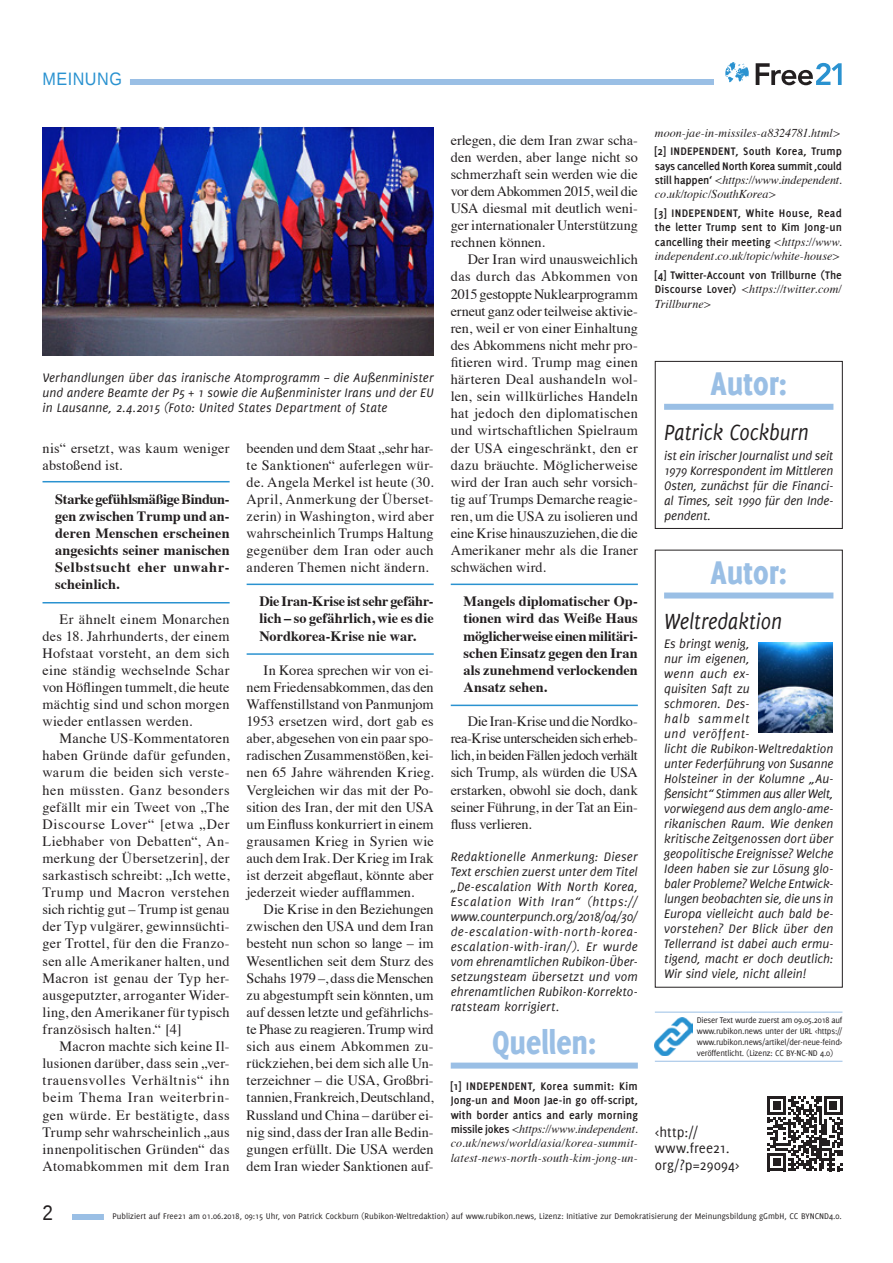
<style>
.page{position:relative;width:893px;height:1263px;background:#fff}
.page>*{position:absolute;margin:0;border:0;box-sizing:border-box;transform-origin:0 0}
.t1{font:800 36px "Delicious";color:#9abfe5;scale:.89 1}
.t2{font:italic 24px "Delicious";letter-spacing:-.005em;color:#231f20;scale:.89 1}
.t3{font:21px "Liberation Sans";color:#231f20;scale:.9 1}
.t4{font:18px "Liberation Sans";letter-spacing:.03em;color:#2a92d0;scale:.9 1}
.t5{font:15px/16.5px "Delicious";letter-spacing:.005em;color:#231f20}
.t6{font:14.25px/17.1px "Times";letter-spacing:.01em;color:#231f20;text-align:justify}
.t7{font:700 14.25px/17.1px "Times";letter-spacing:.005em;color:#231f20;text-align:justify}
.t8{font:italic 13.5px/15px "Delicious";color:#231f20;text-align:justify}
.t9{font:italic 12px/14.4px "Times";letter-spacing:.005em;color:#231f20}
.t10{font:700 12px/14.4px "Delicious";letter-spacing:.005em;color:#231f20;text-align:justify}
.t11{font:700 12px/14.4px "Delicious";letter-spacing:-.015em;color:#231f20}
.t12{font:9px/10.8px "Delicious";color:#231f20;text-align:justify}
.s1{font-family:"Delicious";font-weight:700;font-style:normal}
.s2{font-family:"Times";font-weight:400;font-style:italic}
</style>
<div class="page">
<div style="left:72px;top:1214px;width:766px;height:6px;background:#9abfe5"></div>
<div style="left:43px;top:79px;width:671px;height:6px;background:#9abfe5"></div>
<div style="left:104px;top:1211px;width:746px;height:12px;background:#fff"></div>
<div style="left:34px;top:74px;width:96px;height:15px;background:#fff"></div>
<svg style="left:756px;top:63px;width:86px;height:22px"></svg>
<svg style="left:725px;top:62px;width:24px;height:20px"></svg>
<hr style="left:43px;top:481px;width:187px;height:1px;background:#2a92d0">
<hr style="left:43px;top:602px;width:187px;height:1px;background:#2a92d0">
<hr style="left:247px;top:584px;width:187px;height:1px;background:#2a92d0">
<hr style="left:247px;top:653px;width:187px;height:2px;background:#2a92d0">
<hr style="left:451px;top:584px;width:187px;height:1px;background:#2a92d0">
<hr style="left:451px;top:705px;width:187px;height:1px;background:#2a92d0">
<div style="left:451px;top:1062px;width:187px;height:6px;background:#9abfe5"></div>
<svg style="left:768px;top:1096px;width:74px;height:75px"></svg>
<div style="left:664px;top:404px;width:169px;height:6px;background:#9abfe5"></div>
<div style="left:655px;top:361px;width:188px;height:168px;border:1px solid #231f20"></div>
<hr style="left:655px;top:1012px;width:187px;height:1px;background:#9abfe5">
<hr style="left:655px;top:1061px;width:187px;height:1px;background:#9abfe5">
<img style="left:655px;top:1018px;width:38px;height:37px">
<div style="left:664px;top:592px;width:169px;height:6px;background:#9abfe5"></div>
<div style="left:655px;top:550px;width:188px;height:437px;border:1px solid #231f20"></div>
<img style="left:758px;top:642px;width:74px;height:90px">
<img style="left:43px;top:128px;width:391px;height:228px">
<p class="t4" style="left:43px;top:69px;width:90px">MEINUNG</p>
<p class="t8" style="left:43px;top:370px;width:393px">Verhandlungen über das iranische Atomprogramm – die Außenminister und andere Beamte der P5 + 1 sowie die Außenminister Irans und der EU in Lausanne, 2.4.2015 (Foto: United States Department of State</p>
<p class="t6" style="left:43px;top:438px;width:189px">nis“ ersetzt, was kaum weniger abstoßend ist.</p>
<p class="t7" style="left:55px;top:489px;width:176px">Starke gefühlsmäßige Bindun&shy;gen zwischen Trump und an&shy;deren Menschen erscheinen angesichts seiner manischen Selbstsucht eher unwahr&shy;scheinlich.</p>
<p class="t6" style="left:43px;top:609px;width:189px;text-indent:17px">Er ähnelt einem Monarchen des 18. Jahrhunderts, der einem Hofstaat vorsteht, an dem sich eine ständig wechselnde Schar von Höflingen tummelt, die heute mächtig sind und schon morgen wieder entlassen werden.</p>
<p class="t6" style="left:43px;top:729px;width:189px;text-indent:17px">Manche US-Kommentatoren haben Gründe dafür gefunden, warum die beiden sich verste&shy;hen müssten. Ganz besonders gefällt mir ein Tweet von „The Discourse Lover“ [etwa „Der Liebhaber von Debatten“, An&shy;merkung der Übersetzerin], der sarkastisch schreibt: „Ich wette, Trump und Macron verstehen sich richtig gut – Trump ist genau der Typ vulgärer, gewinnsüchti&shy;ger Trottel, für den die Franzo&shy;sen alle Amerikaner halten, und Macron ist genau der Typ her&shy;ausgeputzter, arroganter Wider&shy;ling, den Amerikaner für typisch französisch halten.“ [4]</p>
<p class="t6" style="left:43px;top:1036px;width:189px;text-indent:17px">Macron machte sich keine Il&shy;lusionen darüber, dass sein „ver&shy;trauensvolles Verhältnis“ ihn beim Thema Iran weiterbrin&shy;gen würde. Er bestätigte, dass Trump sehr wahrscheinlich „aus innenpolitischen Gründen“ das Atomabkommen mit dem Iran</p>
<p class="t6" style="left:247px;top:438px;width:189px">beenden und dem Staat „sehr har&shy;te Sanktionen“ auferlegen wür&shy;de. Angela Merkel ist heute (30.<br>April, Anmerkung der Überset&shy;zerin) in Washington, wird aber wahrscheinlich Trumps Haltung gegenüber dem Iran oder auch anderen Themen nicht ändern.</p>
<p class="t7" style="left:259px;top:591px;width:176px">Die Iran-Krise ist sehr gefähr&shy;lich – so gefährlich, wie es die Nordkorea-Krise nie war.</p>
<p class="t6" style="left:247px;top:660px;width:189px;text-indent:17px">In Korea sprechen wir von ei&shy;nem Friedensabkommen, das den Waffenstillstand von Panmunjom 1953 ersetzen wird, dort gab es aber, abgesehen von ein paar spo&shy;radischen Zusammenstößen, kei&shy;nen 65 Jahre währenden Krieg.<br>Vergleichen wir das mit der Po&shy;sition des Iran, der mit den USA um Einfluss konkurriert in einem grausamen Krieg in Syrien wie auch dem Irak. Der Krieg im Irak ist derzeit abgeflaut, könnte aber jederzeit wieder aufflammen.</p>
<p class="t6" style="left:247px;top:900px;width:189px;text-indent:17px">Die Krise in den Beziehungen zwischen den USA und dem Iran besteht nun schon so lange – im Wesentlichen seit dem Sturz des Schahs 1979 –, dass die Menschen zu abgestumpft sein könnten, um auf dessen letzte und gefährlichs&shy;te Phase zu reagieren. Trump wird sich aus einem Abkommen zu&shy;rückziehen, bei dem sich alle Un&shy;terzeichner – die USA, Großbri&shy;tannien, Frankreich, Deutschland, Russland und China – darüber ei&shy;nig sind, dass der Iran alle Bedin&shy;gungen erfüllt. Die USA werden dem Iran wieder Sanktionen auf-</p>
<p class="t6" style="left:451px;top:130px;width:189px">erlegen, die dem Iran zwar scha&shy;den werden, aber lange nicht so schmerzhaft sein werden wie die vor dem Abkommen 2015, weil die USA diesmal mit deutlich weni&shy;ger internationaler Unterstützung rechnen können.</p>
<p class="t6" style="left:451px;top:250px;width:189px;text-indent:17px">Der Iran wird unausweichlich das durch das Abkommen von 2015 gestoppte Nuklearprogramm erneut ganz oder teilweise aktivie&shy;ren, weil er von einer Einhaltung des Abkommens nicht mehr pro&shy;fitieren wird. Trump mag einen härteren Deal aushandeln wol&shy;len, sein willkürliches Handeln hat jedoch den diplomatischen und wirtschaftlichen Spielraum der USA eingeschränkt, den er dazu bräuchte. Möglicherweise wird der Iran auch sehr vorsich&shy;tig auf Trumps Demarche reagie&shy;ren, um die USA zu isolieren und eine Krise hinauszuziehen, die die Amerikaner mehr als die Iraner schwächen wird.</p>
<p class="t7" style="left:463px;top:591px;width:176px">Mangels diplomatischer Op&shy;tionen wird das Weiße Haus möglicherweise einen militäri&shy;schen Einsatz gegen den Iran als zunehmend verlockenden Ansatz sehen.</p>
<p class="t6" style="left:451px;top:712px;width:189px;text-indent:17px">Die Iran-Krise und die Nordko&shy;rea-Krise unterscheiden sich erheb&shy;lich, in beiden Fällen jedoch verhält sich Trump, als würden die USA erstarken, obwohl sie doch, dank seiner Führung, in der Tat an Ein&shy;fluss verlieren.</p>
<p class="t8" style="left:451px;top:849px;width:189px">Redaktionelle Anmerkung: Dieser Text erschien zuerst unter dem Titel „De-escalation With North Korea, Escalation With Iran“ (https:// www.counterpunch.org/2018/04/30/ de-escalation-with-north-korea&shy;escalation-with-iran/). Er wurde vom ehrenamtlichen Rubikon-Über&shy;setzungsteam übersetzt und vom ehrenamtlichen Rubikon-Korrekto&shy;ratsteam korrigiert.</p>
<h1 class="t1" style="left:492px;top:1021px;width:119px">Quellen:</h1>
<p class="t10" style="left:451px;top:1078px;width:189px">[1] INDEPENDENT, Korea summit: Kim Jong-un and Moon Jae-in go off-script, with border antics and early morning</p>
<p class="t9" style="left:451px;top:1121px;width:189px;text-align:justify"><span class="s1">missile jokes</span> &lt;https://www.independent. co.uk/news/world/asia/korea-summit&shy;latest-news-north-south-kim-jong-un-</p>
<p class="t9" style="left:655px;top:125px;width:187px">moon-jae-in-missiles-a8324781.html&gt;</p>
<p class="t11" style="left:655px;top:144px;width:189px">[2] INDEPENDENT, South Korea, Trump says cancelled North Korea summit ‚could</p>
<p class="t9" style="left:655px;top:172px;width:189px"><span class="s1">still happen‘</span> &lt;https://www.independent. co.uk/topic/SouthKorea&gt;</p>
<p class="t10" style="left:655px;top:206px;width:189px">[3] INDEPENDENT, White House, Read the letter Trump sent to Kim Jong-un cancelling their meeting <span class="s2">&lt;https://www.</span></p>
<p class="t9" style="left:655px;top:248px;width:187px">independent.co.uk/topic/white-house&gt;</p>
<p class="t10" style="left:655px;top:268px;width:189px">[4] Twitter-Account von Trillburne (The</p>
<p class="t9" style="left:655px;top:281px;width:189px"><span class="s1">Discourse Lover)</span> &lt;https://twitter.com/<br>Trillburne&gt;</p>
<h1 class="t1" style="left:710px;top:363px;width:88px">Autor:</h1>
<h2 class="t2" style="left:664px;top:419px;width:164px">Patrick Cockburn</h2>
<p class="t8" style="left:664px;top:448px;width:171px">ist ein irischer Journalist und seit 1979 Korrespondent im Mittleren Osten, zunächst für die Financi&shy;al Times, seit 1990 für den Inde&shy;pendent.</p>
<h1 class="t1" style="left:710px;top:551px;width:88px">Autor:</h1>
<h2 class="t2" style="left:664px;top:608px;width:134px">Weltredaktion</h2>
<p class="t8" style="left:664px;top:636px;width:171px;text-align:left">Es bringt wenig,<br>nur im eigenen,<br>wenn auch ex-<br>quisiten Saft zu<br>schmoren. Des-<br>halb sammelt<br>und veröffent-<br>licht die Rubikon-Weltredaktion unter Federführung von Susanne<br>Holsteiner in der Kolumne „Au&shy;ßensicht“ Stimmen aus aller Welt, vorwiegend aus dem anglo-ame&shy;rikanischen Raum. Wie denken kritische Zeitgenossen dort über geopolitische Ereignisse? Welche<br>Ideen haben sie zur Lösung glo&shy;baler Probleme? Welche Entwick&shy;lungen beobachten sie, die uns in<br>Europa vielleicht auch bald be&shy;vorstehen? Der Blick über den<br>Tellerrand ist dabei auch ermu&shy;tigend, macht er doch deutlich:<br>Wir sind viele, nicht allein!</p>
<p class="t12" style="left:697px;top:1015px;width:147px">Dieser Text wurde zuerst am 09.05.2018 auf www.rubikon.news unter der URL &lt;https:// www.rubikon.news/artikel/der-neue-feind&gt; veröffentlicht. (Lizenz: CC BY-NC-ND 4.0)</p>
<p class="t5" style="left:655px;top:1123px;width:86px">&lt;http:// www.free21. org/?p=29094&gt;</p>
<h3 class="t3" style="left:43px;top:1201px;width:13px">2</h3>
<p class="t12" style="left:112px;top:1211px;width:731px">Publiziert auf Free21 am 01.06.2018, 09:15 Uhr, von Patrick Cockburn (Rubikon-Weltredaktion) auf www.rubikon.news, Lizenz: Initiative zur Demokratisierung der Meinungsbildung gGmbH, CC BYNCND4.0.</p>
</div>
